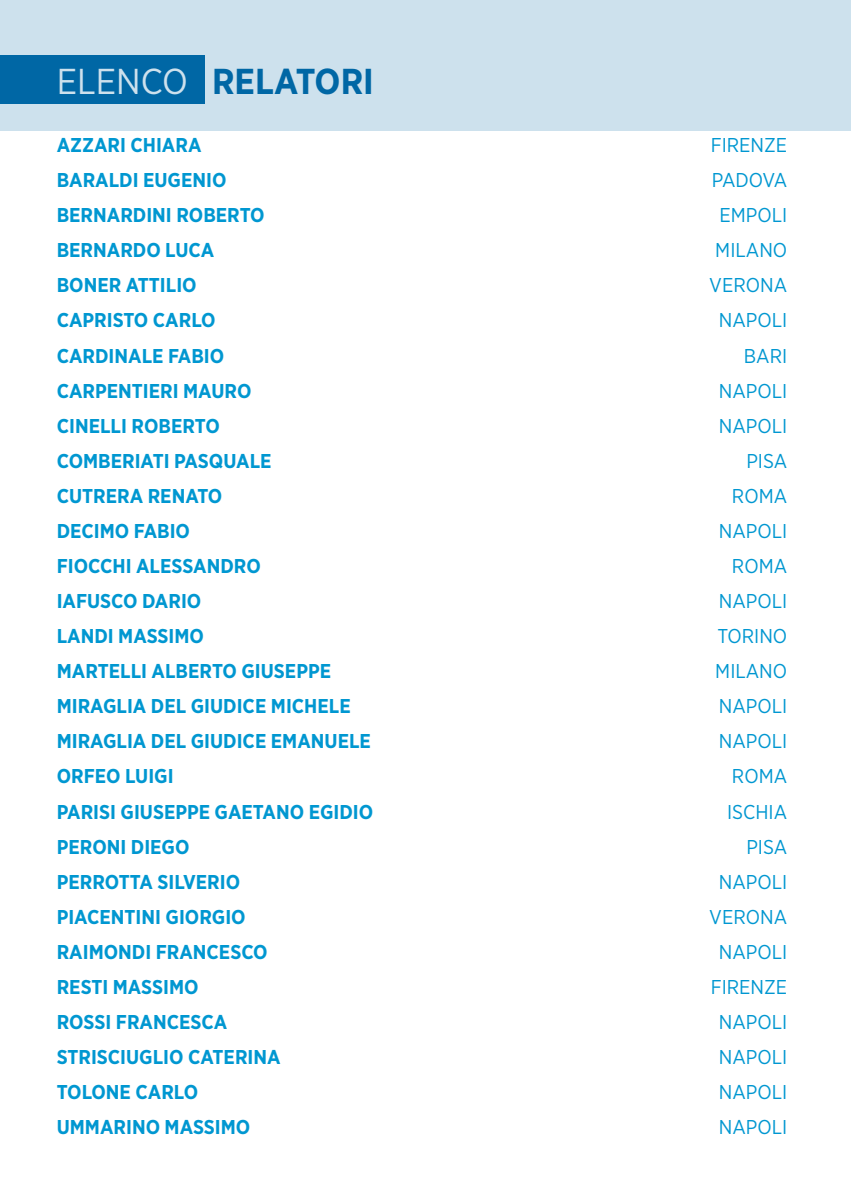
<style>
.page{position:relative;width:851px;height:1191px;background:#fff}
.page>*{position:absolute;margin:0;border:0;box-sizing:border-box;transform-origin:0 0}
.t1{font:700 36px "Gotham Narrow";color:#0067a5}
.t2{font:700 20px "Gotham Narrow";color:#0097d1}
.t3{font:20px "Gotham Narrow";color:#0097d1}
.s1{font-weight:400;color:#fff}
</style>
<div class="page">
<svg style="left:0;top:0;width:850px;height:130px;background:#bad5e6"></svg>
<h1 class="t1" style="left:57px;top:58px;width:318px"><span class="s1">ELENCO</span> RELATORI</h1>
<p class="t2" style="left:57px;top:132px;width:146px">AZZARI CHIARA</p>
<p class="t3" style="left:710px;top:133px;width:78px">FIRENZE</p>
<p class="t2" style="left:57px;top:167px;width:171px">BARALDI EUGENIO</p>
<p class="t3" style="left:711px;top:168px;width:77px">PADOVA</p>
<p class="t2" style="left:57px;top:202px;width:209px">BERNARDINI ROBERTO</p>
<p class="t3" style="left:719px;top:203px;width:69px">EMPOLI</p>
<p class="t2" style="left:57px;top:237px;width:159px">BERNARDO LUCA</p>
<p class="t3" style="left:715px;top:238px;width:73px">MILANO</p>
<p class="t2" style="left:57px;top:272px;width:141px">BONER ATTILIO</p>
<p class="t3" style="left:709px;top:273px;width:79px">VERONA</p>
<p class="t2" style="left:57px;top:307px;width:160px">CAPRISTO CARLO</p>
<p class="t3" style="left:718px;top:308px;width:70px">NAPOLI</p>
<p class="t2" style="left:57px;top:343px;width:169px">CARDINALE FABIO</p>
<p class="t3" style="left:743px;top:343px;width:45px">BARI</p>
<p class="t2" style="left:57px;top:378px;width:196px">CARPENTIERI MAURO</p>
<p class="t3" style="left:718px;top:378px;width:70px">NAPOLI</p>
<p class="t2" style="left:57px;top:413px;width:165px">CINELLI ROBERTO</p>
<p class="t3" style="left:718px;top:413px;width:70px">NAPOLI</p>
<p class="t2" style="left:57px;top:448px;width:216px">COMBERIATI PASQUALE</p>
<p class="t3" style="left:746px;top:448px;width:42px">PISA</p>
<p class="t2" style="left:57px;top:483px;width:167px">CUTRERA RENATO</p>
<p class="t3" style="left:731px;top:483px;width:57px">ROMA</p>
<p class="t2" style="left:57px;top:518px;width:135px">DECIMO FABIO</p>
<p class="t3" style="left:718px;top:518px;width:70px">NAPOLI</p>
<p class="t2" style="left:57px;top:553px;width:205px">FIOCCHI ALESSANDRO</p>
<p class="t3" style="left:731px;top:553px;width:57px">ROMA</p>
<p class="t2" style="left:57px;top:588px;width:146px">IAFUSCO DARIO</p>
<p class="t3" style="left:718px;top:588px;width:70px">NAPOLI</p>
<p class="t2" style="left:57px;top:623px;width:149px">LANDI MASSIMO</p>
<p class="t3" style="left:717px;top:623px;width:71px">TORINO</p>
<p class="t2" style="left:57px;top:658px;width:276px">MARTELLI ALBERTO GIUSEPPE</p>
<p class="t3" style="left:715px;top:659px;width:73px">MILANO</p>
<p class="t2" style="left:57px;top:693px;width:295px">MIRAGLIA DEL GIUDICE MICHELE</p>
<p class="t3" style="left:718px;top:694px;width:70px">NAPOLI</p>
<p class="t2" style="left:57px;top:728px;width:315px">MIRAGLIA DEL GIUDICE EMANUELE</p>
<p class="t3" style="left:718px;top:729px;width:70px">NAPOLI</p>
<p class="t2" style="left:57px;top:763px;width:118px">ORFEO LUIGI</p>
<p class="t3" style="left:731px;top:764px;width:57px">ROMA</p>
<p class="t2" style="left:57px;top:798px;width:318px">PARISI GIUSEPPE GAETANO EGIDIO</p>
<p class="t3" style="left:727px;top:799px;width:62px">ISCHIA</p>
<p class="t2" style="left:57px;top:833px;width:134px">PERONI DIEGO</p>
<p class="t3" style="left:746px;top:834px;width:42px">PISA</p>
<p class="t2" style="left:57px;top:868px;width:185px">PERROTTA SILVERIO</p>
<p class="t3" style="left:718px;top:869px;width:70px">NAPOLI</p>
<p class="t2" style="left:57px;top:904px;width:190px">PIACENTINI GIORGIO</p>
<p class="t3" style="left:709px;top:904px;width:79px">VERONA</p>
<p class="t2" style="left:57px;top:939px;width:212px">RAIMONDI FRANCESCO</p>
<p class="t3" style="left:718px;top:939px;width:70px">NAPOLI</p>
<p class="t2" style="left:57px;top:974px;width:143px">RESTI MASSIMO</p>
<p class="t3" style="left:710px;top:974px;width:78px">FIRENZE</p>
<p class="t2" style="left:57px;top:1009px;width:172px">ROSSI FRANCESCA</p>
<p class="t3" style="left:718px;top:1009px;width:70px">NAPOLI</p>
<p class="t2" style="left:57px;top:1044px;width:225px">STRISCIUGLIO CATERINA</p>
<p class="t3" style="left:718px;top:1044px;width:70px">NAPOLI</p>
<p class="t2" style="left:57px;top:1079px;width:143px">TOLONE CARLO</p>
<p class="t3" style="left:718px;top:1079px;width:70px">NAPOLI</p>
<p class="t2" style="left:57px;top:1114px;width:195px">UMMARINO MASSIMO</p>
<p class="t3" style="left:718px;top:1114px;width:70px">NAPOLI</p>
</div>
